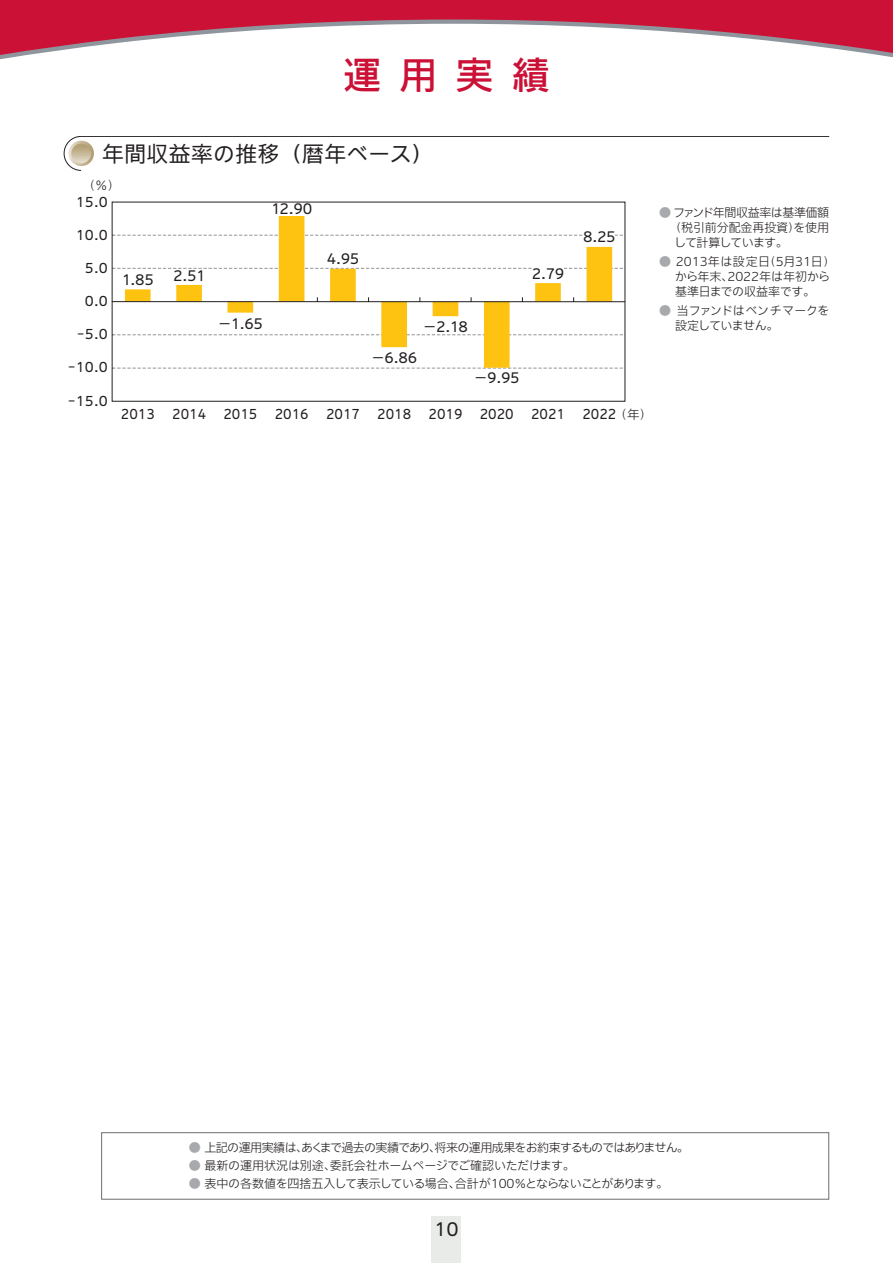
<style>
.page{position:relative;width:893px;height:1263px;background:#fff}
.page>*{position:absolute;margin:0;border:0;box-sizing:border-box;transform-origin:0 0}
.t1{font:500 37.5px "Iwa UCDA Goth Std";color:#cb1136}
.t2{font:100 21.75px "Iwa UCDA Goth Std";letter-spacing:.025em;color:#231f20}
.t3{font:100 18px "Iwa UCDA Goth Std";color:#231f20}
.t4{font:100 13.95px "Iwa UCDA Goth Std";letter-spacing:-.03em;color:#231f20}
.t5{font:100 13.2px "Iwa UCDA Goth Std";color:#231f20;scale:.94 1}
.t6{font:100 13.2px "Iwa UCDA Goth Std";color:#231f20}
.t7{font:300 12.45px "Iwa UCDA Goth Std";color:#231f20}
.t8{font:300 12px/15px "Iwa UCDA Goth Std";letter-spacing:-.035em;color:#231f20}
.t9{font:300 12px "Iwa UCDA Goth Std";letter-spacing:-.01em;color:#231f20}
.t10{font:300 12px/15px "Iwa UCDA Goth Std";color:#231f20}
.t11{font:300 12px "Iwa UCDA Goth Std";letter-spacing:-.065em;color:#231f20}
.s1{font-weight:300;font-size:12.45px}
.s2{color:#a8a9ad}
</style>
<div class="page">
<svg style="left:0;top:0;width:893px;height:60px;fill:#cb1136"></svg>
<div style="left:432px;top:1216px;width:29px;height:47px;background:#e9ebe8"></div>
<svg style="left:64px;top:136px;width:765px;height:35px"></svg>
<svg style="left:68px;top:141px;width:26px;height:25px"></svg>
<svg style="left:71px;top:144px;width:20px;height:19px"></svg>
<div style="left:101px;top:1132px;width:728px;height:67px;border:1px solid #6c6d70"></div>
<svg style="left:114px;top:235px;width:509px;height:1px"></svg>
<svg style="left:114px;top:268px;width:509px;height:1px"></svg>
<svg style="left:114px;top:334px;width:509px;height:1px"></svg>
<svg style="left:114px;top:368px;width:509px;height:1px"></svg>
<div style="left:584px;top:231px;width:31px;height:8px;background:#fff"></div>
<svg style="left:125px;top:216px;width:487px;height:152px"></svg>
<hr style="left:112px;top:301px;width:513px;height:1px;background:#231f20">
<div style="left:112px;top:202px;width:513px;height:200px;border:1px solid #231f20"></div>
<h1 class="t1" style="left:343px;top:48px;width:208px">運用実績</h1>
<h2 class="t2" style="left:102px;top:138px;width:332px">年間収益率の推移（暦年ベース）</h2>
<p class="t7" style="left:83px;top:176px;width:39px">（％）</p>
<p class="t6" style="left:76px;top:192px;width:34px">15.0</p>
<p class="t6" style="left:76px;top:225px;width:34px">10.0</p>
<p class="t6" style="left:85px;top:258px;width:25px">5.0</p>
<p class="t6" style="left:85px;top:291px;width:25px">0.0</p>
<p class="t6" style="left:77px;top:324px;width:33px">-5.0</p>
<p class="t6" style="left:68px;top:357px;width:42px">-10.0</p>
<p class="t6" style="left:68px;top:392px;width:42px">-15.0</p>
<p class="t4" style="left:122px;top:269px;width:34px">1.85</p>
<p class="t4" style="left:173px;top:266px;width:34px">2.51</p>
<p class="t4" style="left:271px;top:198px;width:43px">12.90</p>
<p class="t4" style="left:218px;top:313px;width:47px">－1.65</p>
<p class="t4" style="left:327px;top:248px;width:34px">4.95</p>
<p class="t4" style="left:532px;top:263px;width:34px">2.79</p>
<p class="t4" style="left:371px;top:347px;width:48px">－6.86</p>
<p class="t4" style="left:423px;top:316px;width:47px">－2.18</p>
<p class="t4" style="left:474px;top:367px;width:48px">－9.95</p>
<p class="t4" style="left:583px;top:227px;width:34px">8.25</p>
<p class="t5" style="left:121px;top:404px;width:38px">2013</p>
<p class="t5" style="left:172px;top:404px;width:38px">2014</p>
<p class="t5" style="left:223px;top:404px;width:38px">2015</p>
<p class="t5" style="left:275px;top:404px;width:38px">2016</p>
<p class="t5" style="left:326px;top:404px;width:38px">2017</p>
<p class="t5" style="left:377px;top:404px;width:38px">2018</p>
<p class="t5" style="left:429px;top:404px;width:38px">2019</p>
<p class="t5" style="left:480px;top:404px;width:38px">2020</p>
<p class="t5" style="left:531px;top:404px;width:38px">2021</p>
<p class="t5" style="left:582px;top:404px;width:76px">2022<span class="s1">（年）</span></p>
<p class="t8" style="left:659px;top:204px;width:172px"><span class="s2">●</span> ファンド年間収益率は基準価額</p>
<p class="t9" style="left:669px;top:219px;width:161px">（税引前分配金再投資）を使用</p>
<p class="t11" style="left:674px;top:234px;width:115px">して計算しています。</p>
<p class="t10" style="left:675px;top:253px;width:161px;text-indent:-16px"><span class="s2">●</span> 2013年は設定日（5月31日）から年末、2022年は年初から基準日までの収益率です。</p>
<p class="t8" style="left:675px;top:303px;width:156px;text-indent:-16px"><span class="s2">●</span> 当ファンドはベンチマークを設定していません。</p>
<p class="t8" style="left:189px;top:1139px;width:502px"><span class="s2">●</span> 上記の運用実績は、あくまで過去の実績であり、将来の運用成果をお約束するものではありません。</p>
<p class="t9" style="left:189px;top:1157px;width:388px"><span class="s2">●</span> 最新の運用状況は別途、委託会社ホームページでご確認いただけます。</p>
<p class="t8" style="left:189px;top:1175px;width:481px"><span class="s2">●</span> 表中の各数値を四捨五入して表示している場合、合計が100％とならないことがあります。</p>
<h3 class="t3" style="left:434px;top:1216px;width:26px">10</h3>
</div>
